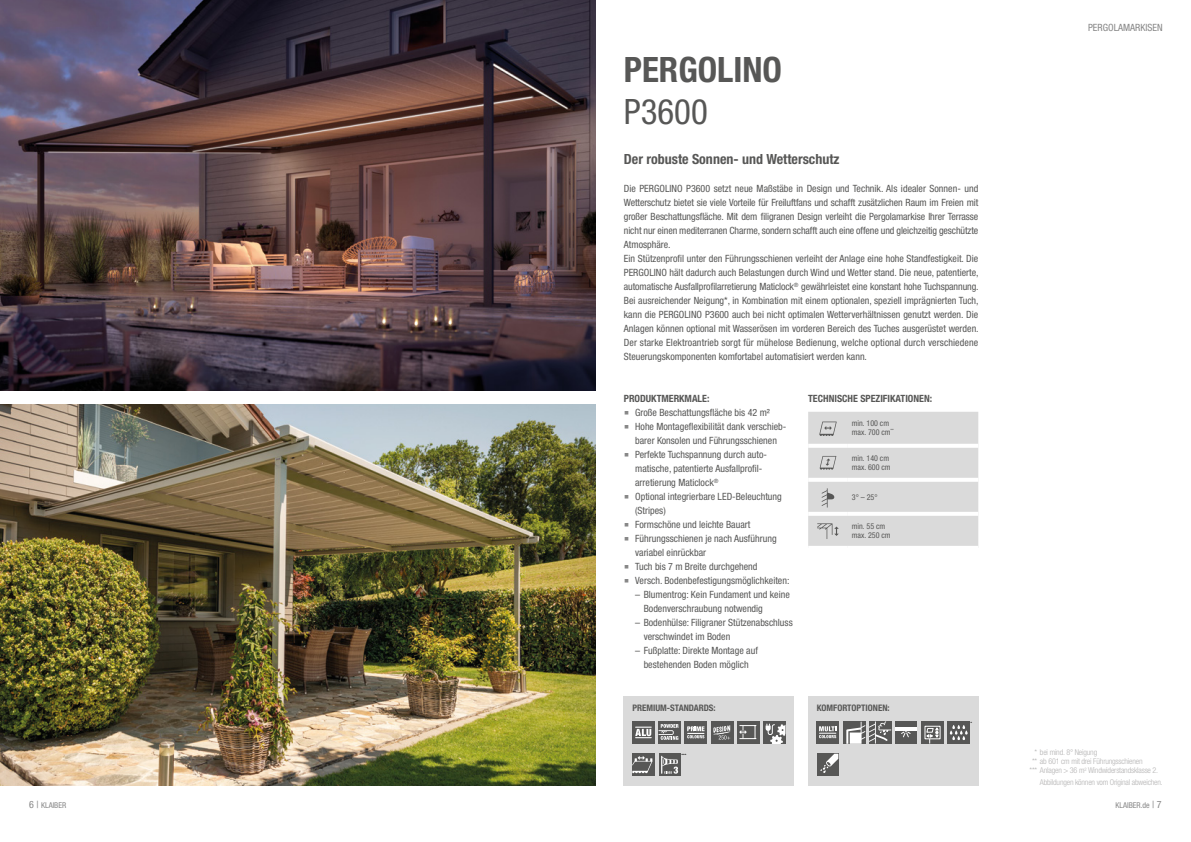
<style>
.page{position:relative;width:1191px;height:842px;background:#fff}
.page>*{position:absolute;margin:0;border:0;box-sizing:border-box;transform-origin:0 0}
.t1{font:700 condensed 35px "Helvetica Neue LT Std";color:#575756}
.t2{font:condensed 35px "Helvetica Neue LT Std";color:#575756}
.t3{font:700 condensed 14px "Helvetica Neue LT Std";color:#575756}
.t4{font:condensed 10px/14px "Helvetica Neue LT Std";color:#575756}
.t5{font:700 condensed 10px "Helvetica Neue LT Std";color:#575756}
.t6{font:condensed 10px "Helvetica Neue LT Std";color:#878787}
.t7{font:700 condensed 9px "Helvetica Neue LT Std";color:#575756}
.t8{font:300 condensed 8px "Helvetica Neue LT Std";letter-spacing:-.02em;color:#b3b2b2}
.t9{font:condensed 8px/9px "Helvetica Neue LT Std";color:#575756}
.t10{font:condensed 8px "Helvetica Neue LT Std";color:#878787}
.t11{font:condensed 4.7px "Helvetica Neue LT Std";color:#000}
.s1{font-family:"Verdana";font-stretch:normal;font-size:16px;color:#878787}
.s2{font-size:10px}
</style>
<div class="page">
<div style="left:624px;top:696px;width:170px;height:89px;background:#dadada"></div>
<div style="left:808px;top:696px;width:170px;height:89px;background:#dadada"></div>
<img style="left:0;top:0;width:595px;height:390px">
<img style="left:0;top:404px;width:595px;height:381px">
<div style="left:763px;top:722px;width:22px;height:22px;background:#575756"></div>
<svg style="left:765px;top:724px;width:20px;height:20px"></svg>
<div style="left:632px;top:721px;width:22px;height:23px;background:linear-gradient(to right,#575756,#575756)"></div>
<svg style="left:635px;top:727px;width:16px;height:11px"></svg>
<div style="left:658px;top:721px;width:22px;height:23px;background:#575756"></div>
<svg style="left:658px;top:724px;width:20px;height:16px"></svg>
<div style="left:711px;top:721px;width:22px;height:23px;background:#575756"></div>
<svg style="left:713px;top:725px;width:17px;height:14px"></svg>
<div style="left:685px;top:721px;width:22px;height:23px;background:#575756"></div>
<svg style="left:687px;top:726px;width:17px;height:12px"></svg>
<svg style="left:921px;top:721px;width:22px;height:23px"></svg>
<div style="left:924px;top:726px;width:16px;height:13px;border:1px solid #fff"></div>
<svg style="left:926px;top:727px;width:13px;height:17px"></svg>
<div style="left:816px;top:721px;width:22px;height:23px;background:#575756"></div>
<svg style="left:819px;top:726px;width:17px;height:12px"></svg>
<div style="left:737px;top:721px;width:22px;height:23px;background:#575756"></div>
<svg style="left:739px;top:725px;width:17px;height:14px"></svg>
<div style="left:843px;top:722px;width:22px;height:22px;background:#575756"></div>
<svg style="left:846px;top:721px;width:45px;height:23px"></svg>
<div style="left:947px;top:721px;width:22px;height:23px;background:#575756"></div>
<svg style="left:950px;top:725px;width:17px;height:15px"></svg>
<svg style="left:808px;top:412px;width:170px;height:134px"></svg>
<div style="left:632px;top:754px;width:22px;height:22px;background:#575756"></div>
<svg style="left:632px;top:756px;width:20px;height:17px"></svg>
<div style="left:895px;top:721px;width:22px;height:22px;background:#575756"></div>
<hr style="left:895px;top:727px;width:22px;height:3px;background:#fff">
<svg style="left:900px;top:730px;width:11px;height:8px"></svg>
<div style="left:816px;top:754px;width:22px;height:22px;background:#575756"></div>
<svg style="left:820px;top:754px;width:18px;height:19px"></svg>
<div style="left:659px;top:754px;width:21px;height:22px;background:#575756"></div>
<svg style="left:661px;top:756px;width:17px;height:18px"></svg>
<h1 class="t1" style="left:624px;top:48px;width:160px">PERGOLINO</h1>
<h1 class="t2" style="left:624px;top:91px;width:86px">P3600</h1>
<h2 class="t3" style="left:624px;top:151px;width:217px">Der robuste Sonnen- und Wetterschutz</h2>
<p class="t4" style="left:624px;top:181px;width:356px">Die PERGOLINO P3600 setzt neue Maßstäbe in Design und Technik. Als idealer Sonnen- und Wetterschutz bietet sie viele Vorteile für Freiluftfans und schafft zusätzlichen Raum im Freien mit großer Beschattungsfläche. Mit dem filigranen Design verleiht die Pergolamarkise Ihrer Terrasse nicht nur einen mediterranen Charme, sondern schafft auch eine offene und gleichzeitig geschützte Atmosphäre.<br>Ein Stützenprofil unter den Führungsschienen verleiht der Anlage eine hohe Standfestigkeit. Die PERGOLINO hält dadurch auch Belastungen durch Wind und Wetter stand. Die neue, patentierte, automatische Ausfallprofilarretierung Maticlock<sup>®</sup> gewährleistet eine konstant hohe Tuchspannung.<br>Bei ausreichender Neigung*, in Kombination mit einem optionalen, speziell imprägnierten Tuch, kann die PERGOLINO P3600 auch bei nicht optimalen Wetterverhältnissen genutzt werden. Die Anlagen können optional mit Wasserösen im vorderen Bereich des Tuches ausgerüstet werden.<br>Der starke Elektroantrieb sorgt für mühelose Bedienung, welche optional durch verschiedene Steuerungskomponenten komfortabel automatisiert werden kann.</p>
<p class="t5" style="left:624px;top:392px;width:87px">PRODUKTMERKMALE:</p>
<p class="t4" style="left:624px;top:405px;width:148px"><span class="s1">▪</span> Große Beschattungsfläche bis 42 m²</p>
<p class="t4" style="left:624px;top:419px;width:164px;text-align:center"><span class="s1">▪</span> Hohe Montageflexibilität dank verschieb&shy;barer Konsolen und Führungsschienen</p>
<p class="t4" style="left:635px;top:447px;width:133px;text-indent:-11px"><span class="s1">▪</span> Perfekte Tuchspannung durch auto&shy;matische, patentierte Ausfallprofil&shy;arretierung Maticlock<sup>®</sup></p>
<p class="t4" style="left:635px;top:489px;width:148px;text-indent:-11px"><span class="s1">▪</span> Optional integrierbare LED-Beleuchtung (Stripes)</p>
<p class="t4" style="left:624px;top:517px;width:128px"><span class="s1">▪</span> Formschöne und leichte Bauart</p>
<p class="t4" style="left:635px;top:531px;width:143px;text-indent:-11px"><span class="s1">▪</span> Führungsschienen je nach Ausführung variabel einrückbar</p>
<p class="t4" style="left:624px;top:559px;width:135px"><span class="s1">▪</span> Tuch bis 7 m Breite durchgehend</p>
<p class="t4" style="left:624px;top:573px;width:167px"><span class="s1">▪</span> Versch. Bodenbefestigungsmöglichkeiten:</p>
<p class="t4" style="left:643px;top:587px;width:148px;text-indent:-8px">– Blumentrog: Kein Fundament und keine<br>Bodenverschraubung notwendig</p>
<p class="t4" style="left:643px;top:615px;width:151px;text-indent:-8px">– Bodenhülse: Filigraner Stützenabschluss verschwindet im Boden</p>
<p class="t4" style="left:635px;top:643px;width:124px;text-align:center">– Fußplatte: Direkte Montage auf bestehenden Boden möglich</p>
<p class="t7" style="left:632px;top:702px;width:85px">PREMIUM-STANDARDS:</p>
<p class="t7" style="left:816px;top:702px;width:74px">KOMFORTOPTIONEN:</p>
<p class="t5" style="left:808px;top:392px;width:125px">TECHNISCHE SPEZIFIKATIONEN:</p>
<p class="t9" style="left:852px;top:419px;width:44px">min. 100 cm max. 700 cm<sup>**</sup></p>
<p class="t9" style="left:852px;top:454px;width:40px">min. 140 cm max. 600 cm</p>
<p class="t9" style="left:852px;top:492px;width:27px">3° – 25°</p>
<p class="t9" style="left:852px;top:522px;width:40px">min. 55 cm max. 250 cm</p>
<p class="t11" style="left:681px;top:753px;width:6px">***</p>
<p class="t11" style="left:970px;top:721px;width:3px">*</p>
<p class="t6" style="left:1088px;top:22px;width:76px">PERGOLAMARKISEN</p>
<p class="t8" style="left:1034px;top:748px;width:64px">* bei mind. 8° Neigung</p>
<p class="t8" style="left:1032px;top:757px;width:112px">** ab 601 cm mit drei Führungsschienen</p>
<p class="t8" style="left:1029px;top:766px;width:130px">*** Anlagen &gt; 36 m<sup>2</sup> Windwiderstandsklasse 2.</p>
<p class="t8" style="left:1040px;top:778px;width:124px">Abbildungen können vom Original abweichen.</p>
<p class="t10" style="left:29px;top:801px;width:39px"><span class="s2">6 |</span> KLAIBER</p>
<p class="t10" style="left:1115px;top:801px;width:48px">KLAIBER.de <span class="s2">| 7</span></p>
</div>
